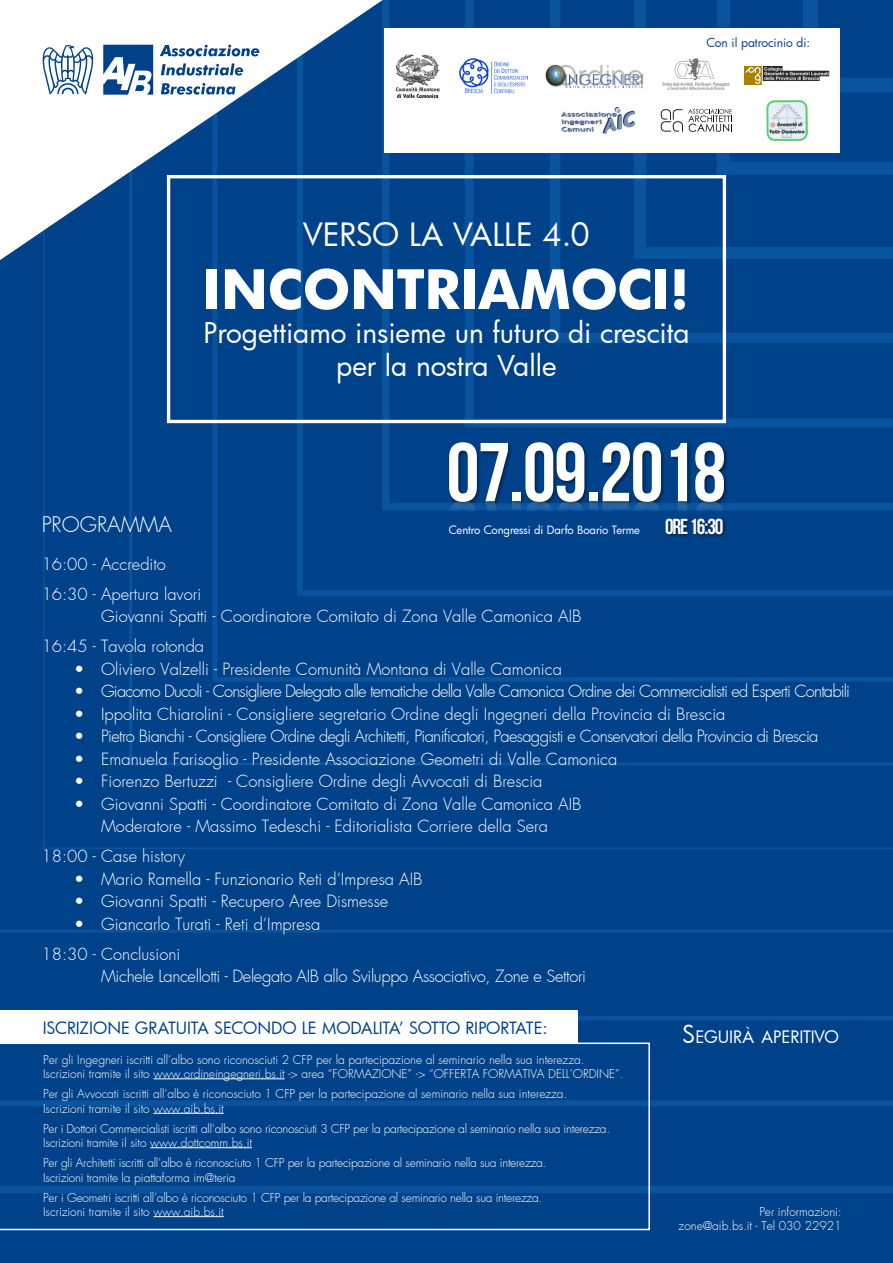
<style>
.page{position:relative;width:893px;height:1263px;background:#fff}
.page>*{position:absolute;margin:0;border:0;box-sizing:border-box;transform-origin:0 0}
.t1{font:83.25px "Bebas Neue";letter-spacing:-.02em;color:#fff}
.t2{font:700 52.65px "Futura";color:#fff}
.t3{font:31.35px "Futura";color:#fff}
.t4{font:28.05px/33.6px "Futura";color:#fff;text-align:center}
.t5{font:300 21px "Futura";color:#fff}
.t6{font:16.8px "Futura";letter-spacing:-.005em;color:#fff}
.t7{font:300 16.5px/30px "Futura";color:#fff}
.t8{font:300 16.5px "Futura";letter-spacing:-.04em;color:#fff}
.t9{font:300 16.5px "Futura";letter-spacing:-.05em;color:#fff}
.t10{font:300 16.5px "Futura";letter-spacing:-.02em;color:#fff}
.t11{font:16.5px "Futura";letter-spacing:-.005em;color:#004289}
.t12{font:300 12px/14.4px "Futura";letter-spacing:-.005em;color:#fff}
.t13{font:12px "Futura";color:#004289}
.t14{font:11.25px "Futura";letter-spacing:-.01em;color:#fff}
.s1{font-family:"Bebas Neue";font-size:21.75px}
.s2{font-size:24px}
</style>
<div class="page">
<div style="left:0;top:1195px;width:893px;height:68px;background:#004289"></div>
<svg style="left:103px;top:0;width:280px;height:63px"></svg>
<svg style="left:42px;top:45px;width:52px;height:18px"></svg>
<svg style="left:160px;top:45px;width:99px;height:11px"></svg>
<svg style="left:103px;top:45px;width:50px;height:18px"></svg>
<svg style="left:42px;top:63px;width:619px;height:86px"></svg>
<svg style="left:41px;top:149px;width:852px;height:83px;background:#1a5696"></svg>
<svg style="left:0;top:232px;width:893px;height:85px;background:#02458b"></svg>
<div style="left:0;top:317px;width:893px;height:878px;background:#004289"></div>
<div style="left:167px;top:175px;width:559px;height:248px;border:3px solid #fff"></div>
<div style="left:448px;top:441px;width:281px;height:66px;background:#000;opacity:.5"></div>
<div style="left:664px;top:517px;width:64px;height:22px;background:#000;opacity:.5"></div>
<img style="left:561px;top:108px;width:73px;height:25px">
<svg style="left:661px;top:0;width:232px;height:177px"></svg>
<img style="left:766px;top:100px;width:42px;height:41px">
<img style="left:395px;top:54px;width:45px;height:43px">
<img style="left:460px;top:58px;width:67px;height:35px">
<img style="left:745px;top:66px;width:84px;height:19px">
<img style="left:546px;top:63px;width:98px;height:25px">
<img style="left:659px;top:56px;width:75px;height:39px">
<svg style="left:0;top:1042px;width:650px;height:188px;background:#04468c"></svg>
<hr style="left:153px;top:1078px;width:132px;height:1px;background:#fff">
<hr style="left:153px;top:1113px;width:71px;height:1px;background:#fff">
<hr style="left:150px;top:1147px;width:102px;height:1px;background:#fff">
<hr style="left:153px;top:1216px;width:71px;height:1px;background:#fff">
<div style="left:0;top:1011px;width:578px;height:32px;background:#fff"></div>
<p class="t13" style="left:706px;top:34px;width:105px">Con il patrocinio di:</p>
<h3 class="t3" style="left:303px;top:213px;width:288px">VERSO LA VALLE 4.0</h3>
<h2 class="t2" style="left:203px;top:252px;width:488px">INCONTRIAMOCI!</h2>
<h3 class="t4" style="left:203px;top:315px;width:488px">Progettiamo insieme un futuro di crescita per la nostra Valle</h3>
<h1 class="t1" style="left:447px;top:427px;width:281px">07.09.2018</h1>
<p class="t14" style="left:449px;top:522px;width:276px">Centro Congressi di Darfo Boario Terme <span class="s1">ORE 16:30</span></p>
<h3 class="t5" style="left:42px;top:511px;width:132px">PROGRAMMA</h3>
<h3 class="t7" style="left:42px;top:549px;width:161px">16:00 - Accredito<br>16:30 - Apertura lavori</h3>
<h3 class="t7" style="left:42px;top:601px;width:541px;text-indent:60px">Giovanni Spatti - Coordinatore Comitato di Zona Valle Camonica AIB<br>16:45 - Tavola rotonda</h3>
<h3 class="t7" style="left:74px;top:654px;width:489px">• Oliviero Valzelli - Presidente Comunità Montana di Valle Camonica</h3>
<h3 class="t9" style="left:74px;top:680px;width:777px">• Giacomo Ducoli - Consigliere Delegato alle tematiche della Valle Camonica Ordine dei Commercialisti ed Esperti Contabili</h3>
<h3 class="t7" style="left:74px;top:699px;width:653px">• Ippolita Chiarolini - Consigliere segretario Ordine degli Ingegneri della Provincia di Brescia</h3>
<h3 class="t8" style="left:74px;top:726px;width:746px">• Pietro Bianchi - Consigliere Ordine degli Architetti, Pianificatori, Paesaggisti e Conservatori della Provincia di Brescia</h3>
<h3 class="t7" style="left:74px;top:744px;width:545px">• Emanuela Farisoglio - Presidente Associazione Geometri di Valle Camonica</h3>
<h3 class="t7" style="left:74px;top:766px;width:470px">• Fiorenzo Bertuzzi - Consigliere Ordine degli Avvocati di Brescia</h3>
<h3 class="t7" style="left:74px;top:793px;width:509px;line-height:22.5px;text-align:center">• Giovanni Spatti - Coordinatore Comitato di Zona Valle Camonica AIB<br>Moderatore - Massimo Tedeschi - Editorialista Corriere della Sera</h3>
<h3 class="t7" style="left:42px;top:841px;width:145px">18:00 - Case history</h3>
<h3 class="t7" style="left:74px;top:864px;width:350px">• Mario Ramella - Funzionario Reti d’Impresa AIB</h3>
<h3 class="t7" style="left:74px;top:886px;width:316px">• Giovanni Spatti - Recupero Aree Dismesse</h3>
<h3 class="t7" style="left:42px;top:909px;width:280px;text-indent:33px">• Giancarlo Turati - Reti d’Impresa<br>18:30 - Conclusioni</h3>
<h3 class="t10" style="left:101px;top:966px;width:486px">Michele Lancellotti - Delegato AIB allo Sviluppo Associativo, Zone e Settori</h3>
<h3 class="t11" style="left:43px;top:1017px;width:506px">ISCRIZIONE GRATUITA SECONDO LE MODALITA’ SOTTO RIPORTATE:</h3>
<p class="t12" style="left:43px;top:1052px;width:582px">Per gli Ingegneri iscritti all’albo sono riconosciuti 2 CFP per la partecipazione al seminario nella sua interezza.<br>Iscrizioni tramite il sito www.ordineingegneri.bs.it -&gt; area “FORMAZIONE” -&gt; “OFFERTA FORMATIVA DELL’ORDINE”.</p>
<p class="t12" style="left:43px;top:1087px;width:525px">Per gli Avvocati iscritti all’albo è riconosciuto 1 CFP per la partecipazione al seminario nella sua interezza.<br>Iscrizioni tramite il sito www.aib.bs.it</p>
<p class="t12" style="left:43px;top:1121px;width:568px">Per i Dottori Commercialisti iscritti all’albo sono riconosciuti 3 CFP per la partecipazione al seminario nella sua interezza.<br>Iscrizioni tramite il sito www.dottcomm.bs.it</p>
<p class="t12" style="left:43px;top:1156px;width:505px">Per gli Architetti iscritti all’albo è riconosciuto 1 CFP per la partecipazione al seminario nella sua interezza.<br>Iscrizioni tramite la piattaforma im@teria</p>
<p class="t12" style="left:43px;top:1190px;width:501px">Per i Geometri iscritti all’albo è riconosciuto 1 CFP per la partecipazione al seminario nella sua interezza.<br>Iscrizioni tramite il sito www.aib.bs.it</p>
<h3 class="t6" style="left:682px;top:1025px;width:158px"><span class="s2">S</span>EGUIRÀ APERITIVO</h3>
<p class="t12" style="left:679px;top:1204px;width:165px;text-align:right">Per informazioni:<br>zone@aib.bs.it - Tel 030 22921</p>
</div>
